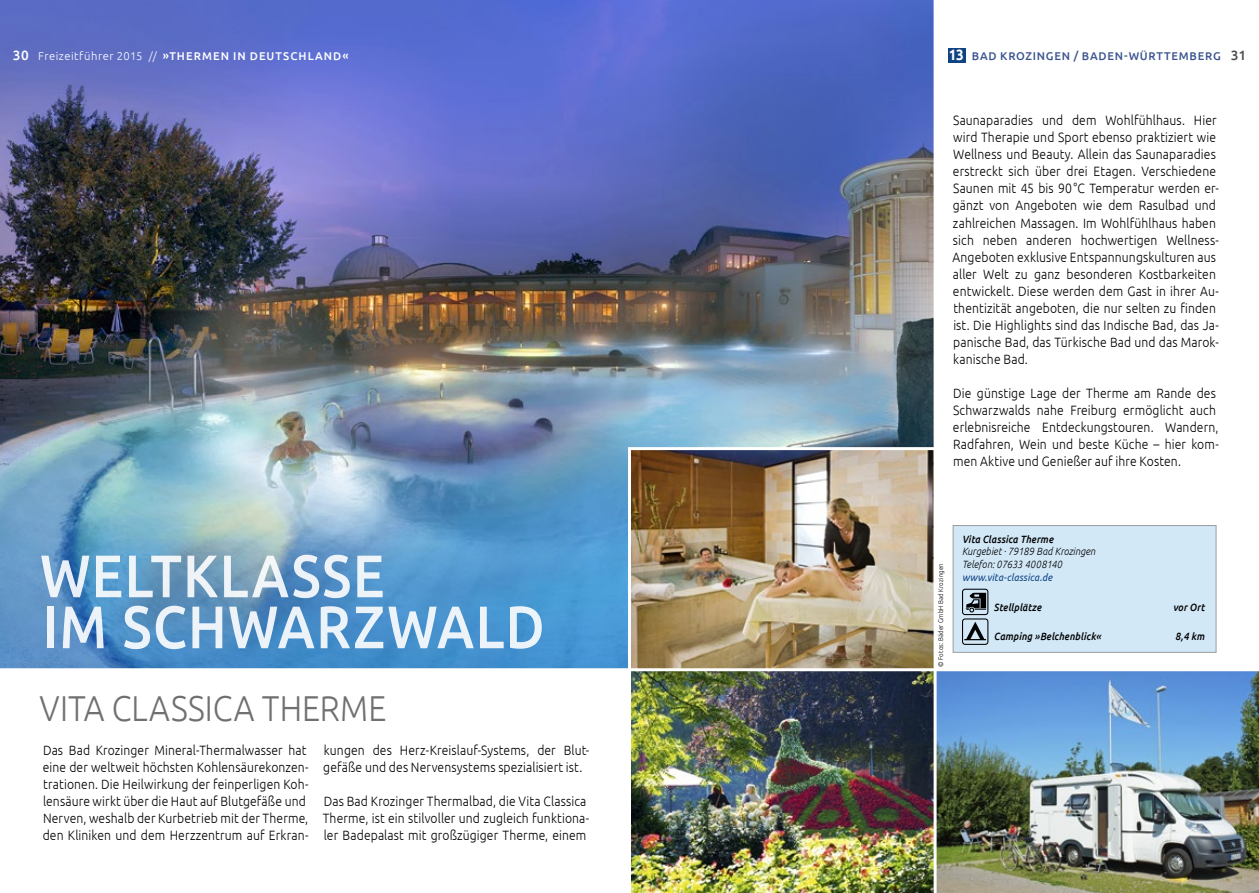
<style>
.page{position:relative;width:1259px;height:893px;background:#fff}
.page>*{position:absolute;margin:0;border:0;box-sizing:border-box;transform-origin:0 0}
.t1{font:500 60px/51px "Ubuntu";letter-spacing:.025em;color:#fff;scale:.9 1}
.t2{font:300 36px "Ubuntu";letter-spacing:.005em;color:#6f7072;scale:.9 1}
.t3{font:300 13.5px/17px "Ubuntu";letter-spacing:.01em;color:#000;scale:.9 1}
.t4{font:500 11.25px "Ubuntu";letter-spacing:.095em;color:#fff}
.t5{font:500 11.25px "Ubuntu";letter-spacing:.065em;color:#3c5591}
.t6{font:italic 500 10.5px "Ubuntu";letter-spacing:.015em;color:#000;scale:.9 1}
.t7{font:italic 300 10.5px/12.8px "Ubuntu";letter-spacing:.01em;color:#000;scale:.9 1}
.t8{font:italic 10.5px "Ubuntu";letter-spacing:.02em;color:#104384;scale:.9 1}
.t9{font:300 6.75px "Ubuntu";letter-spacing:.025em;color:#000}
.s1{font-size:13.5px}
.s2{font-weight:300}
.s3{font-weight:700;font-size:15px;color:#fff}
.s4{font-size:13.5px;color:#4d4d4e}
</style>
<div class="page">
<img style="left:0;top:0;width:933px;height:668px">
<img style="left:947px;top:671px;width:312px;height:222px">
<img style="left:626px;top:446px;width:321px;height:447px">
<hr style="left:0;top:668px;width:1259px;height:3px;background:#fff">
<hr style="left:933px;top:0;width:3px;height:893px;background:#fff">
<div style="left:953px;top:525px;width:263px;height:127px;background:#d2e8f7"></div>
<svg style="left:962px;top:589px;width:26px;height:56px"></svg>
<div style="left:952px;top:525px;width:264px;height:128px;border:1px solid #9b9c9e"></div>
<div style="left:948px;top:48px;width:17px;height:15px;background:#104384"></div>
<p class="t4" style="left:13px;top:48px;width:337px"><span class="s1">30</span> <span class="s2">Freizeitführer 2015 //</span> »THERMEN IN DEUTSCHLAND«</p>
<p class="t5" style="left:948px;top:48px;width:299px"><span class="s3">13</span> BAD KROZINGEN / BADEN-WÜRTTEMBERG <span class="s4">31</span></p>
<h1 class="t1" style="left:40px;top:548px;width:562px">WELTKLASSE<br>IM SCHWARZWALD</h1>
<h2 class="t2" style="left:40px;top:686px;width:387px">VITA CLASSICA THERME</h2>
<p class="t3" style="left:43px;top:741px;width:297px">Das Bad Krozinger Mineral-Thermalwasser hat eine der weltweit höchsten Kohlensäurekonzen&shy;trationen. Die Heilwirkung der feinperligen Koh&shy;lensäure wirkt über die Haut auf Blutgefäße und Nerven, weshalb der Kurbetrieb mit der Therme, den Kliniken und dem Herzzentrum auf Erkran-</p>
<p class="t3" style="left:323px;top:741px;width:296px">kungen des Herz-Kreislauf-Systems, der Blut&shy;gefäße und des Nervensystems spezialisiert ist.</p>
<p class="t3" style="left:323px;top:792px;width:298px">Das Bad Krozinger Thermalbad, die Vita Classica<br>Therme, ist ein stilvoller und zugleich funktiona&shy;ler Badepalast mit großzügiger Therme, einem</p>
<p class="t3" style="left:952px;top:112px;width:297px">Saunaparadies und dem Wohlfühlhaus. Hier wird Therapie und Sport ebenso praktiziert wie Wellness und Beauty. Allein das Saunaparadies erstreckt sich über drei Etagen. Verschiedene Saunen mit 45 bis 90°C Temperatur werden er&shy;gänzt von Angeboten wie dem Rasulbad und zahlreichen Massagen. Im Wohlfühlhaus haben sich neben anderen hochwertigen Wellness-Angeboten exklusive Entspannungskulturen aus aller Welt zu ganz besonderen Kostbarkeiten entwickelt. Diese werden dem Gast in ihrer Au&shy;thentizität angeboten, die nur selten zu finden ist. Die Highlights sind das Indische Bad, das Ja&shy;panische Bad, das Türkische Bad und das Marok&shy;kanische Bad.</p>
<p class="t3" style="left:953px;top:384px;width:297px">Die günstige Lage der Therme am Rande des Schwarzwalds nahe Freiburg ermöglicht auch erlebnisreiche Entdeckungstouren. Wandern, Radfahren, Wein und beste Küche – hier kom&shy;men Aktive und Genießer auf ihre Kosten.</p>
<p class="t9" style="left:936px;top:667px;width:105px;rotate:-90deg">© Fotos: Bäder GmbH Bad Krozingen</p>
<p class="t6" style="left:962px;top:532px;width:103px">Vita Classica Therme</p>
<p class="t7" style="left:962px;top:545px;width:150px">Kurgebiet · 79189 Bad Krozingen<br>Telefon: 07633 4008140</p>
<p class="t8" style="left:962px;top:571px;width:102px">www.vita-classica.de</p>
<p class="t6" style="left:994px;top:600px;width:54px">Stellplätze</p>
<p class="t6" style="left:1173px;top:600px;width:36px">vor Ort</p>
<p class="t6" style="left:994px;top:630px;width:120px">Camping »Belchenblick«</p>
<p class="t6" style="left:1175px;top:630px;width:34px">8,4 km</p>
</div>
